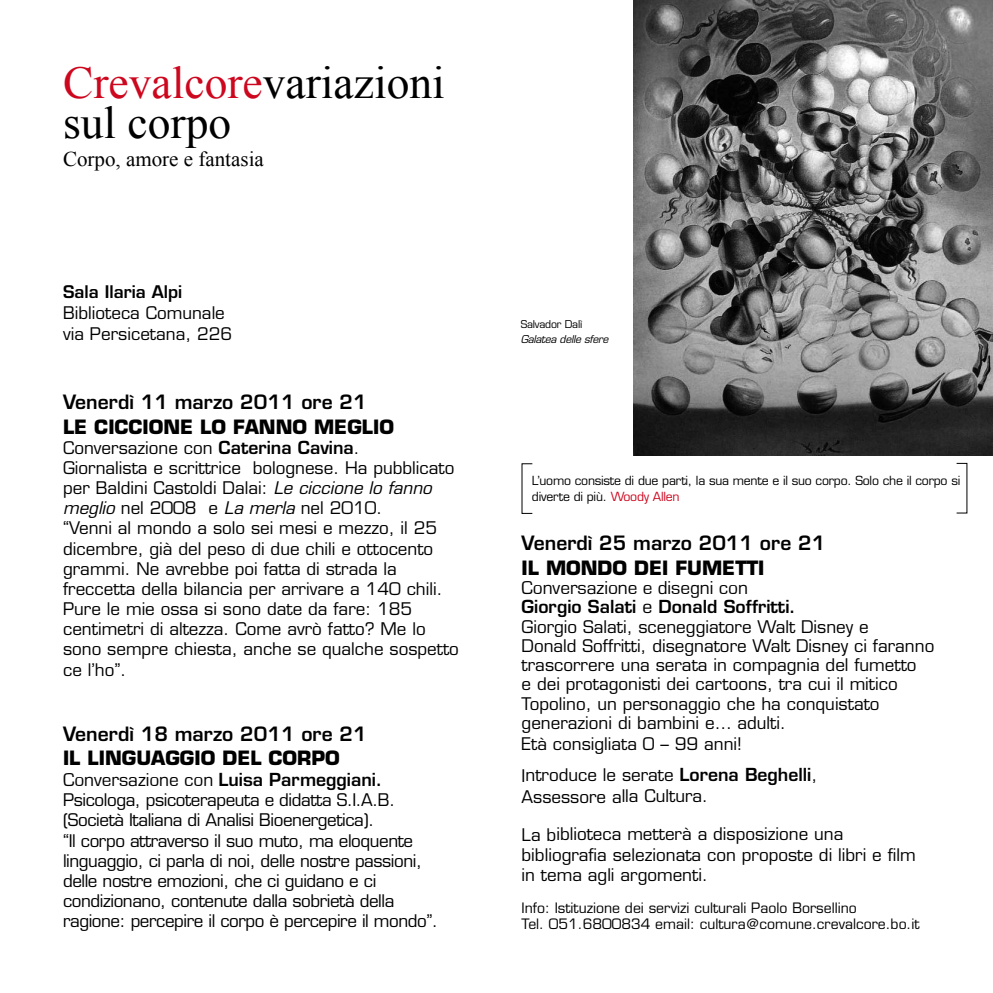
<style>
.page{position:relative;width:993px;height:993px;background:#fff}
.page>*{position:absolute;margin:0;border:0;box-sizing:border-box;transform-origin:0 0}
.t1{font:45.5px "Times New Roman";color:#cd071e}
.t2{font:45.5px "Times New Roman";color:#000}
.t3{font:21px "Times New Roman";color:#000}
.t4{font:600 19.25px "Eurostile LT Std";color:#000}
.t5{font:700 19.25px "Eurostile LT Std";color:#000}
.t6{font:19.25px "Eurostile";color:#000}
.t7{font:600 17.5px "Eurostile LT Std";color:#000}
.t8{font:16.97px/20.1px "Eurostile LT Std";color:#000}
.t9{font:16.97px/20.1px "Eurostile LT Std";letter-spacing:-.025em;color:#000}
.t10{font:600 16.97px "Eurostile LT Std";color:#000}
.t11{font:14px/15.8px "Eurostile LT Std";color:#000}
.t12{font:12.25px/15.8px "Eurostile LT Std";letter-spacing:-.02em;color:#000}
.t13{font:italic 10.5px "Eurostile LT Std";letter-spacing:-.025em;color:#000}
.t14{font:10.5px "Eurostile LT Std";letter-spacing:-.02em;color:#000}
.s1{color:#000}
.s2{font-weight:600;font-size:17.5px}
.s3{font-style:italic}
.s4{font-family:"Eurostile";font-weight:400;font-size:19.25px}
.s5{color:#cd071e}
.s6{font-weight:400}
</style>
<div class="page">
<img style="left:633px;top:0;width:359px;height:455px">
<h1 class="t1" style="left:63px;top:52px;width:383px">Crevalcore<span class="s1">variazioni</span></h1>
<h1 class="t2" style="left:63px;top:92px;width:170px">sul corpo</h1>
<p class="t3" style="left:63px;top:145px;width:202px">Corpo, amore e fantasia</p>
<p class="t10" style="left:63px;top:281px;width:121px">Sala Ilaria Alpi</p>
<p class="t8" style="left:63px;top:302px;width:171px;line-height:21px">Biblioteca Comunale via Persicetana, 226</p>
<p class="t4" style="left:63px;top:390px;width:305px">Venerdì 11 marzo 2011 ore 21</p>
<p class="t5" style="left:63px;top:414px;width:332px">LE CICCIONE LO FANNO MEGLIO</p>
<p class="t8" style="left:63px;top:437px;width:397px">Conversazione con <span class="s2">Caterina Cavina</span>.<br>Giornalista e scrittrice bolognese. Ha pubblicato per Baldini Castoldi Dalai: <span class="s3">Le ciccione lo fanno meglio</span> nel 2008 e <span class="s3">La merla</span> nel 2010.<br>“Venni al mondo a solo sei mesi e mezzo, il 25 dicembre, già del peso di due chili e ottocento grammi. Ne avrebbe poi fatta di strada la freccetta della bilancia per arrivare a 140 chili.<br>Pure le mie ossa si sono date da fare: 185 centimetri di altezza. Come avrò fatto? Me lo sono sempre chiesta, anche se qualche sospetto ce l’ho”.</p>
<p class="t4" style="left:63px;top:721px;width:305px">Venerdì 18 marzo 2011 ore 21</p>
<p class="t5" style="left:63px;top:745px;width:278px">IL LINGUAGGIO DEL CORPO</p>
<p class="t7" style="left:63px;top:768px;width:320px"><span class="s4">Conversazione con</span> Luisa Parmeggiani.</p>
<p class="t9" style="left:63px;top:789px;width:376px">Psicologa, psicoterapeuta e didatta S.I.A.B. (Società Italiana di Analisi Bioenergetica).<br>“Il corpo attraverso il suo muto, ma eloquente linguaggio, ci parla di noi, delle nostre passioni, delle nostre emozioni, che ci guidano e ci condizionano, contenute dalla sobrietà della ragione: percepire il corpo è percepire il mondo”.</p>
<p class="t14" style="left:520px;top:317px;width:63px">Salvador Dalì</p>
<p class="t13" style="left:520px;top:333px;width:89px">Galatea delle sfere</p>
<p class="t12" style="left:532px;top:472px;width:429px">L’uomo consiste di due parti, la sua mente e il suo corpo. Solo che il corpo si diverte di più. <span class="s5">Woody Allen</span></p>
<p class="t4" style="left:521px;top:531px;width:305px">Venerdì 25 marzo 2011 ore 21</p>
<p class="t5" style="left:521px;top:555px;width:244px">IL MONDO DEI FUMETTI</p>
<p class="t6" style="left:521px;top:577px;width:228px">Conversazione e disegni con</p>
<p class="t7" style="left:521px;top:595px;width:275px">Giorgio Salati <span class="s6">e</span> Donald Soffritti.</p>
<p class="t8" style="left:521px;top:616px;width:414px;line-height:19.2px">Giorgio Salati, sceneggiatore Walt Disney e<br>Donald Soffritti, disegnatore Walt Disney ci faranno trascorrere una serata in compagnia del fumetto<br>e dei protagonisti dei cartoons, tra cui il mitico Topolino, un personaggio che ha conquistato generazioni di bambini e… adulti.</p>
<p class="t8" style="left:521px;top:727px;width:297px;line-height:31.5px">Età consigliata 0 – 99 anni!<br>Introduce le serate <span class="s2">Lorena Beghelli</span>,</p>
<p class="t8" style="left:521px;top:786px;width:188px">Assessore alla Cultura.</p>
<p class="t8" style="left:521px;top:823px;width:395px">La biblioteca metterà a disposizione una bibliografia selezionata con proposte di libri e film in tema agli argomenti.</p>
<p class="t11" style="left:521px;top:899px;width:399px">Info: Istituzione dei servizi culturali Paolo Borsellino<br>Tel. 051.6800834 email: cultura@comune.crevalcore.bo.it</p>
</div>
